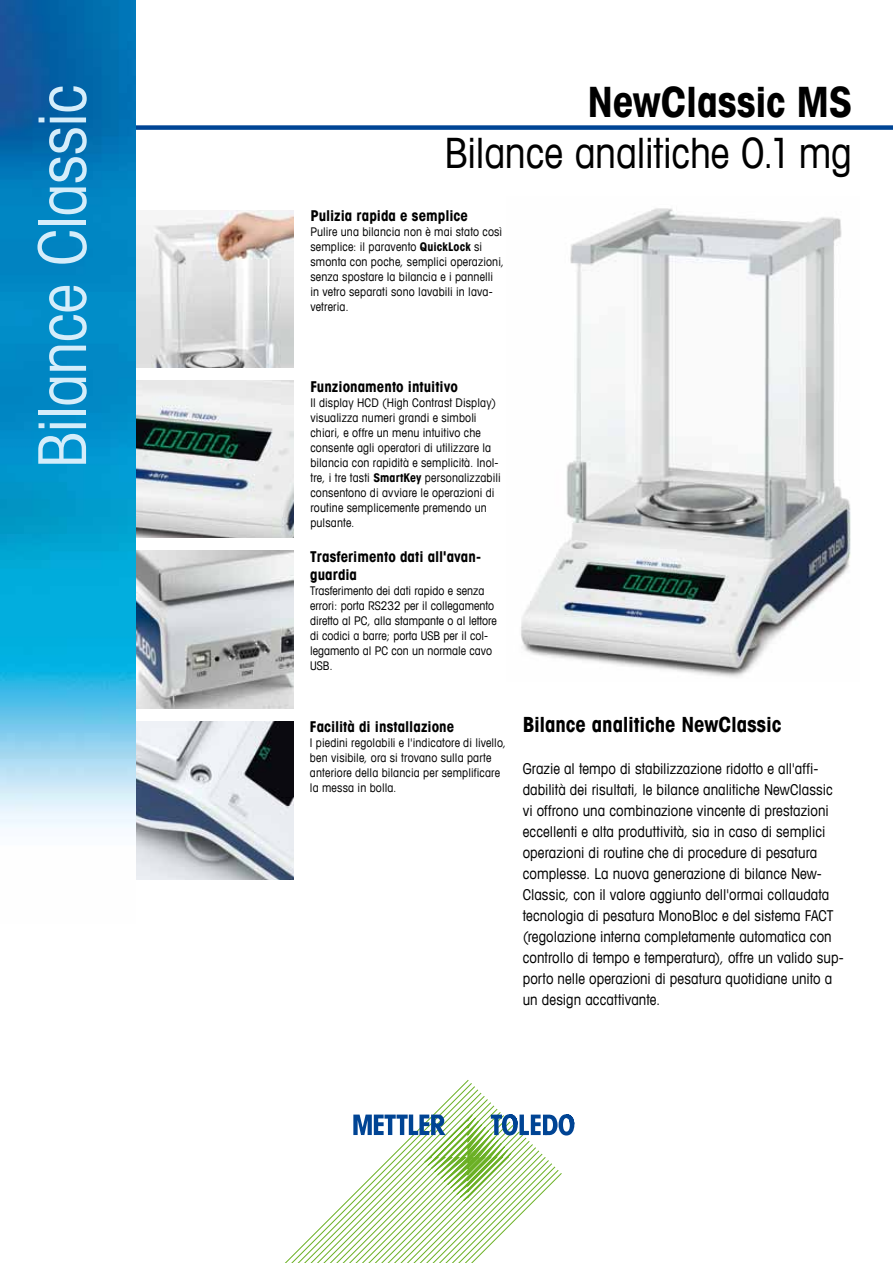
<style>
.page{position:relative;width:893px;height:1263px;background:#fff}
.page>*{position:absolute;margin:0;border:0;box-sizing:border-box;transform-origin:0 0}
.t1{font:condensed 66px "Avant Garde Com";letter-spacing:-.015em;color:#d5edfa}
.t2{font:condensed 42px "Avant Garde Com";letter-spacing:-.01em;color:#000}
.t3{font:700 condensed 42px "Avant Garde Com";letter-spacing:-.01em;color:#000}
.t4{font:700 condensed 21px "Avant Garde Com";letter-spacing:-.005em;color:#000}
.t5{font:condensed 15px/21px "Avant Garde Com";color:#000}
.t6{font:700 condensed 15px/18px "Avant Garde Com";color:#000}
.t7{font:condensed 12px/15px "Avant Garde Com";letter-spacing:.01em;color:#000}
.s1{font-weight:700}
</style>
<div class="page">
<img style="left:136px;top:210px;width:157px;height:158px">
<img style="left:136px;top:721px;width:157px;height:158px">
<img style="left:136px;top:551px;width:157px;height:157px">
<div style="left:111px;top:125px;width:782px;height:5px;background:#004595"></div>
<img style="left:0;top:0;width:136px;height:828px">
<svg style="left:285px;top:1080px;width:250px;height:183px"></svg>
<svg style="left:353px;top:1114px;width:221px;height:87px"></svg>
<img style="left:521px;top:208px;width:330px;height:469px">
<img style="left:136px;top:381px;width:157px;height:157px">
<h1 class="t1" style="left:22px;top:468px;width:386px;rotate:-90deg">Bilance Classic</h1>
<h2 class="t3" style="left:587px;top:75px;width:266px">NewClassic MS</h2>
<h2 class="t2" style="left:444px;top:127px;width:409px">Bilance analitiche 0.1 mg</h2>
<p class="t6" style="left:310px;top:207px;width:159px">Pulizia rapida e semplice</p>
<p class="t7" style="left:310px;top:224px;width:195px">Pulire una bilancia non è mai stato così semplice: il paravento <span class="s1">QuickLock</span> si smonta con poche, semplici operazioni, senza spostare la bilancia e i pannelli in vetro separati sono lavabili in lava&shy;vetreria.</p>
<p class="t6" style="left:310px;top:377px;width:149px">Funzionamento intuitivo</p>
<p class="t7" style="left:310px;top:395px;width:192px">Il display HCD (High Contrast Display) visualizza numeri grandi e simboli chiari, e offre un menu intuitivo che consente agli operatori di utilizzare la bilancia con rapidità e semplicità. Inol&shy;tre, i tre tasti <span class="s1">SmartKey</span> personalizzabili consentono di avviare le operazioni di routine semplicemente premendo un pulsante.</p>
<p class="t6" style="left:310px;top:547px;width:172px">Trasferimento dati all'avan&shy;guardia</p>
<p class="t7" style="left:310px;top:582px;width:188px">Trasferimento dei dati rapido e senza errori: porta RS232 per il collegamento diretto al PC, alla stampante o al lettore di codici a barre; porta USB per il col&shy;legamento al PC con un normale cavo<br>USB.</p>
<p class="t6" style="left:310px;top:717px;width:146px">Facilità di installazione</p>
<p class="t7" style="left:310px;top:735px;width:198px">I piedini regolabili e l'indicatore di livello, ben visibile, ora si trovano sulla parte anteriore della bilancia per semplificare la messa in bolla.</p>
<h3 class="t4" style="left:523px;top:711px;width:260px">Bilance analitiche NewClassic</h3>
<p class="t5" style="left:523px;top:758px;width:322px">Grazie al tempo di stabilizzazione ridotto e all'affi&shy;dabilità dei risultati, le bilance analitiche NewClassic vi offrono una combinazione vincente di prestazioni eccellenti e alta produttività, sia in caso di semplici operazioni di routine che di procedure di pesatura complesse. La nuova generazione di bilance New-Classic, con il valore aggiunto dell'ormai collaudata tecnologia di pesatura MonoBloc e del sistema FACT (regolazione interna completamente automatica con controllo di tempo e temperatura), offre un valido sup&shy;porto nelle operazioni di pesatura quotidiane unito a un design accattivante.</p>
</div>
